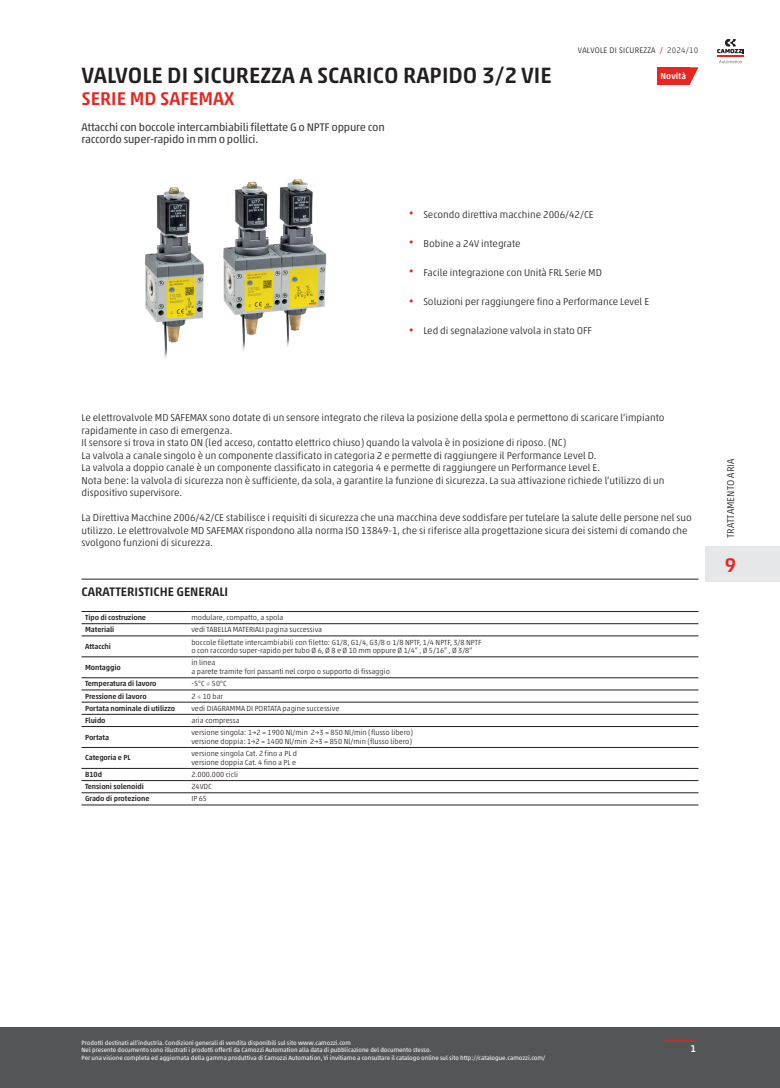
<style>
.page{position:relative;width:780px;height:1088px;background:#fff}
.page>*{position:absolute;margin:0;border:0;box-sizing:border-box;transform-origin:0 0}
.TITOLO_Home{font:500 22.5px "Akko W1 G";color:#231f20}
.Num_catalogo_no_lingua{font:500 20px "Akko W1 G";color:#e72621}
.SOTTOTITOLO_Home{font:500 18.75px "Akko W1 G";color:#e72621}
.Titolo_SEZIONE{font:500 12.5px "Akko W1 G";color:#231f20}
.INTRO_Home{font:11.25px/12.5px "Akko W1 G";letter-spacing:-.02em;color:#3e3e3f}
.Descrizione_prodotto{font:300 10px/12.5px "Akko W1 G";color:#231f20}
.NOME_CATALOGO{font:300 10px "Akko W1 G";color:#231f20}
.t1{font:500 10px "Akko W1 G";color:#fff}
.scritta_NEW_no_lingua{font:500 8.75px "Akko W1 G";color:#fff}
.Edizione_catalogo{font:300 8.12px "Akko W1 G";letter-spacing:.025em;color:#231f20}
.Testi_tabella_general_data{font:300 7.5px/8.8px "Akko W1 G";color:#231f20}
.Titoli_tabella_general_data{font:500 7.5px "Akko W1 G";letter-spacing:-.01em;color:#231f20}
.footNotes{font:6.25px/7.5px "Akko W1 G";color:#fff}
.s1{font-weight:400;color:#e72621}
.s2{color:#3e3e3f}
.s3{font-weight:400;font-size:8.75px;color:#e72621}
</style>
<div class="page">
<hr style="left:81px;top:579px;width:617px;height:1px;background:#231f20">
<svg style="left:81px;top:624px;width:617px;height:181px"></svg>
<hr style="left:188px;top:611px;width:510px;height:1px;background:#231f20">
<hr style="left:188px;top:623px;width:510px;height:1px;background:#231f20">
<hr style="left:188px;top:636px;width:510px;height:1px;background:#231f20">
<hr style="left:188px;top:657px;width:510px;height:1px;background:#231f20">
<hr style="left:188px;top:677px;width:510px;height:1px;background:#231f20">
<hr style="left:188px;top:690px;width:510px;height:1px;background:#231f20">
<hr style="left:188px;top:702px;width:510px;height:1px;background:#231f20">
<hr style="left:188px;top:714px;width:510px;height:1px;background:#231f20">
<hr style="left:188px;top:726px;width:510px;height:1px;background:#231f20">
<hr style="left:188px;top:747px;width:510px;height:1px;background:#231f20">
<hr style="left:188px;top:768px;width:510px;height:1px;background:#231f20">
<hr style="left:188px;top:780px;width:510px;height:1px;background:#231f20">
<hr style="left:188px;top:792px;width:510px;height:1px;background:#231f20">
<hr style="left:188px;top:805px;width:510px;height:1px;background:#231f20">
<hr style="left:81px;top:611px;width:107px;height:1px;background:#231f20">
<hr style="left:81px;top:623px;width:107px;height:1px;background:#231f20">
<hr style="left:81px;top:636px;width:107px;height:1px;background:#231f20">
<hr style="left:81px;top:657px;width:107px;height:1px;background:#231f20">
<hr style="left:81px;top:677px;width:107px;height:1px;background:#231f20">
<hr style="left:81px;top:690px;width:107px;height:1px;background:#231f20">
<hr style="left:81px;top:702px;width:107px;height:1px;background:#231f20">
<hr style="left:81px;top:714px;width:107px;height:1px;background:#231f20">
<hr style="left:81px;top:726px;width:107px;height:1px;background:#231f20">
<hr style="left:81px;top:747px;width:107px;height:1px;background:#231f20">
<hr style="left:81px;top:768px;width:107px;height:1px;background:#231f20">
<hr style="left:81px;top:780px;width:107px;height:1px;background:#231f20">
<hr style="left:81px;top:792px;width:107px;height:1px;background:#231f20">
<hr style="left:81px;top:805px;width:107px;height:1px;background:#231f20">
<img style="left:145px;top:179px;width:182px;height:180px">
<svg style="left:689px;top:67px;width:9px;height:18px"></svg>
<div style="left:657px;top:67px;width:32px;height:18px;background:#e72621"></div>
<div style="left:0;top:1027px;width:18px;height:61px;background:#545557"></div>
<div style="left:18px;top:1027px;width:762px;height:61px;background:#545557"></div>
<hr style="left:664px;top:1040px;width:32px;height:1px;background:#e72621">
<svg style="left:717px;top:39px;width:26px;height:24px"></svg>
<div style="left:705px;top:547px;width:50px;height:35px;background:#e6e7e9"></div>
<div style="left:755px;top:547px;width:25px;height:35px;background:#e6e7e9"></div>
<p class="TITOLO_Home" style="left:81px;top:58px;width:471px">VALVOLE DI SICUREZZA A SCARICO RAPIDO 3/2 VIE</p>
<p class="SOTTOTITOLO_Home" style="left:81px;top:85px;width:154px">SERIE MD SAFEMAX</p>
<p class="INTRO_Home" style="left:81px;top:120px;width:305px">Attacchi con boccole intercambiabili filettate G o NPTF oppure con raccordo super-rapido in mm o pollici.</p>
<p class="Edizione_catalogo" style="left:578px;top:45px;width:122px">VALVOLE DI SICUREZZA <span class="s1">/</span> <span class="s2">2024/10</span></p>
<p class="scritta_NEW_no_lingua" style="left:660px;top:70px;width:27px">Novità</p>
<p class="Descrizione_prodotto" style="left:409px;top:207px;width:186px"><span class="s3">•</span> Secondo direttiva macchine 2006/42/CE</p>
<p class="Descrizione_prodotto" style="left:409px;top:236px;width:113px"><span class="s3">•</span> Bobine a 24V integrate</p>
<p class="Descrizione_prodotto" style="left:409px;top:265px;width:194px"><span class="s3">•</span> Facile integrazione con Unità FRL Serie MD</p>
<p class="Descrizione_prodotto" style="left:409px;top:294px;width:241px"><span class="s3">•</span> Soluzioni per raggiungere fino a Performance Level E</p>
<p class="Descrizione_prodotto" style="left:409px;top:323px;width:184px"><span class="s3">•</span> Led di segnalazione valvola in stato OFF</p>
<p class="Descrizione_prodotto" style="left:81px;top:411px;width:584px">Le elettrovalvole MD SAFEMAX sono dotate di un sensore integrato che rileva la posizione della spola e permettono di scaricare l’impianto rapidamente in caso di emergenza.<br>Il sensore si trova in stato ON (led acceso, contatto elettrico chiuso) quando la valvola è in posizione di riposo. (NC)<br>La valvola a canale singolo è un componente classificato in categoria 2 e permette di raggiungere il Performance Level D.<br>La valvola a doppio canale è un componente classificato in categoria 4 e permette di raggiungere un Performance Level E.<br>Nota bene: la valvola di sicurezza non è sufficiente, da sola, a garantire la funzione di sicurezza. La sua attivazione richiede l’utilizzo di un dispositivo supervisore.</p>
<p class="Descrizione_prodotto" style="left:81px;top:511px;width:611px">La Direttiva Macchine 2006/42/CE stabilisce i requisiti di sicurezza che una macchina deve soddisfare per tutelare la salute delle persone nel suo utilizzo. Le elettrovalvole MD SAFEMAX rispondono alla norma ISO 13849-1, che si riferisce alla progettazione sicura dei sistemi di comando che svolgono funzioni di sicurezza.</p>
<p class="Titolo_SEZIONE" style="left:81px;top:583px;width:148px">CARATTERISTICHE GENERALI</p>
<p class="Titoli_tabella_general_data" style="left:85px;top:612px;width:62px">Tipo di costruzione</p>
<p class="Testi_tabella_general_data" style="left:191px;top:613px;width:94px">modulare, compatto, a spola</p>
<p class="Titoli_tabella_general_data" style="left:85px;top:624px;width:31px">Materiali</p>
<p class="Testi_tabella_general_data" style="left:191px;top:625px;width:132px">vedi TABELLA MATERIALI pagina successiva</p>
<p class="Titoli_tabella_general_data" style="left:85px;top:641px;width:27px">Attacchi</p>
<p class="Testi_tabella_general_data" style="left:191px;top:637px;width:291px">boccole filettate intercambiabili con filetto: G1/8, G1/4, G3/8 o 1/8 NPTF, 1/4 NPTF, 3/8 NPTF o con raccordo super-rapido per tubo Ø 6, Ø 8 e Ø 10 mm oppure Ø 1/4” , Ø 5/16” , Ø 3/8”</p>
<p class="Titoli_tabella_general_data" style="left:85px;top:662px;width:37px">Montaggio</p>
<p class="Testi_tabella_general_data" style="left:191px;top:658px;width:200px">in linea<br>a parete tramite fori passanti nel corpo o supporto di fissaggio</p>
<p class="Titoli_tabella_general_data" style="left:85px;top:678px;width:73px">Temperatura di lavoro</p>
<p class="Testi_tabella_general_data" style="left:191px;top:679px;width:37px">-5°C ÷ 50°C</p>
<p class="Titoli_tabella_general_data" style="left:85px;top:690px;width:63px">Pressione di lavoro</p>
<p class="Testi_tabella_general_data" style="left:191px;top:691px;width:33px">2 ÷ 10 bar</p>
<p class="Titoli_tabella_general_data" style="left:85px;top:703px;width:92px">Portata nominale di utilizzo</p>
<p class="Testi_tabella_general_data" style="left:191px;top:703px;width:149px">vedi DIAGRAMMA DI PORTATA pagine successive</p>
<p class="Titoli_tabella_general_data" style="left:85px;top:715px;width:22px">Fluido</p>
<p class="Testi_tabella_general_data" style="left:191px;top:715px;width:50px">aria compressa</p>
<p class="Titoli_tabella_general_data" style="left:85px;top:731px;width:25px">Portata</p>
<p class="Testi_tabella_general_data" style="left:191px;top:728px;width:223px">versione singola: 1→2 = 1900 Nl/min 2→3 = 850 Nl/min (flusso libero) versione doppia: 1→2 = 1400 Nl/min 2→3 = 850 Nl/min (flusso libero)</p>
<p class="Titoli_tabella_general_data" style="left:85px;top:752px;width:47px">Categoria e PL</p>
<p class="Testi_tabella_general_data" style="left:191px;top:749px;width:107px">versione singola Cat. 2 fino a PL d versione doppia Cat. 4 fino a PL e</p>
<p class="Titoli_tabella_general_data" style="left:85px;top:769px;width:19px">B10d</p>
<p class="Testi_tabella_general_data" style="left:191px;top:769px;width:48px">2.000.000 cicli</p>
<p class="Titoli_tabella_general_data" style="left:85px;top:781px;width:60px">Tensioni solenoidi</p>
<p class="Testi_tabella_general_data" style="left:191px;top:782px;width:22px">24VDC</p>
<p class="Titoli_tabella_general_data" style="left:85px;top:793px;width:66px">Grado di protezione</p>
<p class="Testi_tabella_general_data" style="left:191px;top:794px;width:17px">IP 65</p>
<p class="NOME_CATALOGO" style="left:723px;top:538px;width:80px;rotate:-90deg">TRATTAMENTO ARIA</p>
<p class="Num_catalogo_no_lingua" style="left:724px;top:550px;width:13px">9</p>
<p class="footNotes" style="left:81px;top:1038px;width:465px">Prodotti destinati all’industria. Condizioni generali di vendita disponibili sul sito www.camozzi.com<br>Nel presente documento sono illustrati i prodotti offerti da Camozzi Automation alla data di pubblicazione del documento stesso.<br>Per una visione completa ed aggiornata della gamma produttiva di Camozzi Automation, Vi invitiamo a consultare il catalogo online sul sito http://catalogue.camozzi.com/</p>
<p class="t1" style="left:690px;top:1041px;width:7px">1</p>
</div>
